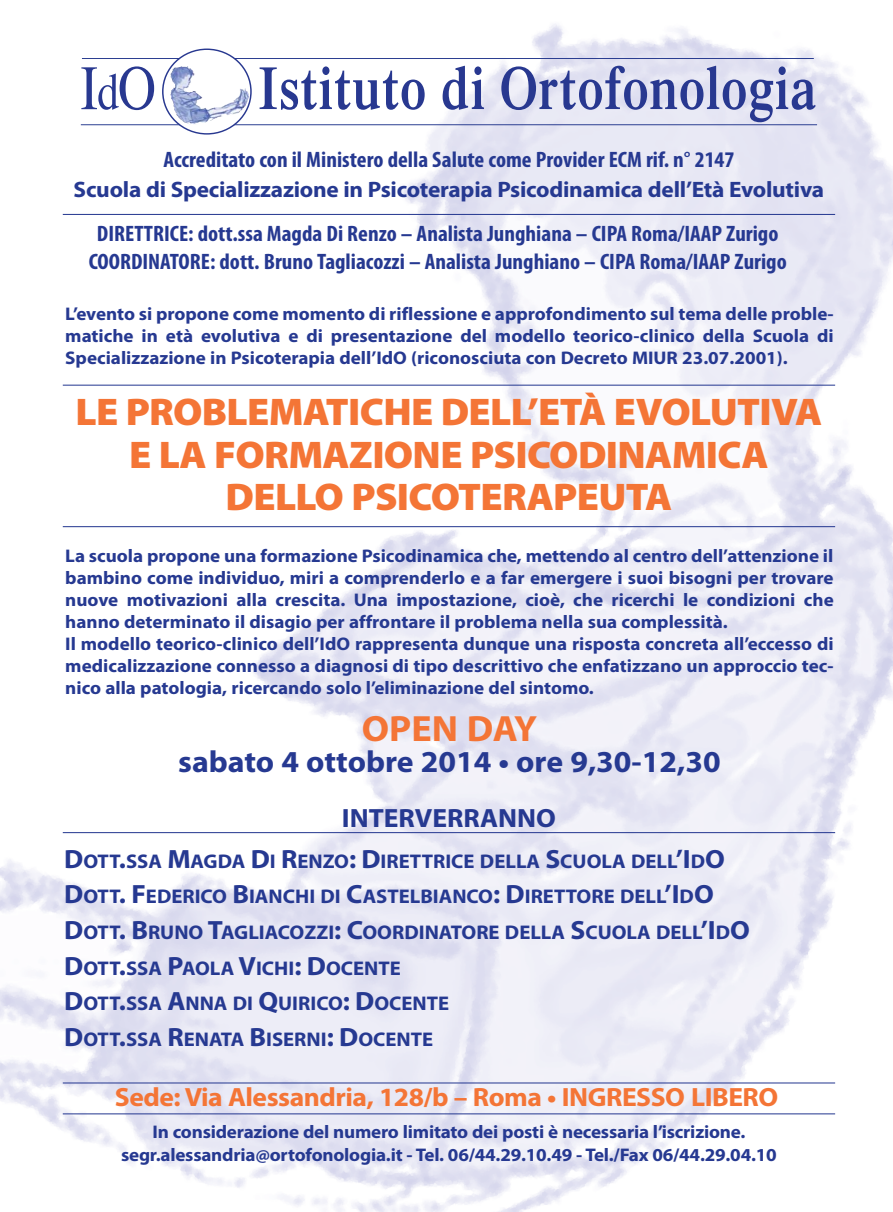
<style>
.page{position:relative;width:893px;height:1212px;background:#fff}
.page>*{position:absolute;margin:0;border:0;box-sizing:border-box;transform-origin:0 0}
.t1{font:38.7px/42.8px "Myriad Pro Black+LGGGMA";letter-spacing:-.015em;color:#f47536;text-align:center;scale:1.04 1}
.t2{font:36.6px "Myriad Pro Bold+RCVXVE";color:#f47536;scale:1.04 1}
.t3{font:30.6px "Myriad Pro Bold+RCVXVE";color:#263991;scale:1.04 1}
.t4{font:26.4px "Myriad Pro Bold+RCVXVE";letter-spacing:-.015em;color:#f47536;scale:1.04 1}
.t5{font:26.4px "Myriad Pro Bold+RCVXVE";color:#263991;scale:1.04 1}
.t6{font:22.35px/28.5px "Myriad Pro Bold Cond+LETWFO";color:#263991;text-align:center;scale:1.04 1}
.t7{font:22.35px "Myriad Pro Bold+RCVXVE";letter-spacing:-.01em;color:#263991;scale:1.04 1}
.t8{font:19.8px/35.7px "Myriad Pro Bold+RCVXVE";color:#263991;scale:1.04 1}
.t9{font:18.3px/22px "Myriad Pro Bold+RCVXVE";color:#263991;scale:1.04 1}
.s1{font-size:26.4px}
</style>
<div class="page">
<img style="left:0;top:24px;width:893px;height:1188px">
<svg style="left:81px;top:66px;width:73px;height:44px"></svg>
<svg style="left:260px;top:66px;width:165px;height:44px"></svg>
<svg style="left:443px;top:66px;width:41px;height:44px"></svg>
<svg style="left:501px;top:66px;width:315px;height:56px;background:#b3b8d9"></svg>
<hr style="left:82px;top:58px;width:732px;height:1px;background:#273b8f">
<hr style="left:81px;top:124px;width:736px;height:1px;background:#273b8f">
<svg style="left:163px;top:49px;width:88px;height:85px"></svg>
<img style="left:184px;top:66px;width:45px;height:44px">
<hr style="left:63px;top:385px;width:772px;height:1px;background:#263991">
<hr style="left:63px;top:214px;width:772px;height:1px;background:#263991">
<hr style="left:63px;top:526px;width:772px;height:1px;background:#263991">
<hr style="left:63px;top:832px;width:772px;height:1px;background:#263991">
<hr style="left:63px;top:1113px;width:772px;height:1px;background:#263991">
<hr style="left:63px;top:1082px;width:772px;height:1px;background:#263991">
<p class="t6" style="left:163px;top:149px;width:550px">Accreditato con il Ministero della Salute come Provider ECM rif. n° 2147</p>
<p class="t7" style="left:74px;top:181px;width:723px">Scuola di Specializzazione in Psicoterapia Psicodinamica dell’Età Evolutiva</p>
<p class="t6" style="left:89px;top:223px;width:673px">DIRETTRICE: dott.ssa Magda Di Renzo – Analista Junghiana – CIPA Roma/IAAP Zurigo<br>COORDINATORE: dott. Bruno Tagliacozzi – Analista Junghiano – CIPA Roma/IAAP Zurigo</p>
<p class="t9" style="left:65px;top:306px;width:740px;text-align:justify">L’evento si propone come momento di riflessione e approfondimento sul tema delle proble&shy;matiche in età evolutiva e di presentazione del modello teorico-clinico della Scuola di Specializzazione in Psicoterapia dell’IdO (riconosciuta con Decreto MIUR 23.07.2001).</p>
<h1 class="t1" style="left:75px;top:390px;width:720px">LE PROBLEMATICHE DELL’ETÀ EVOLUTIVA<br>E LA FORMAZIONE PSICODINAMICA<br>DELLO PSICOTERAPEUTA</h1>
<p class="t9" style="left:65px;top:548px;width:740px">La scuola propone una formazione Psicodinamica che, mettendo al centro dell’attenzione il bambino come individuo, miri a comprenderlo e a far emergere i suoi bisogni per trovare nuove motivazioni alla crescita. Una impostazione, cioè, che ricerchi le condizioni che hanno determinato il disagio per affrontare il problema nella sua complessità.<br>Il modello teorico-clinico dell’IdO rappresenta dunque una risposta concreta all’eccesso di medicalizzazione connesso a diagnosi di tipo descrittivo che enfatizzano un approccio tec&shy;nico alla patologia, ricercando solo l’eliminazione del sintomo.</p>
<h2 class="t2" style="left:362px;top:716px;width:170px">OPEN DAY</h2>
<h3 class="t3" style="left:178px;top:751px;width:523px">sabato 4 ottobre 2014 • ore 9,30-12,30</h3>
<h3 class="t5" style="left:342px;top:809px;width:207px">INTERVERRANNO</h3>
<p class="t8" style="left:64px;top:846px;width:661px"><span class="s1">D</span>OTT<span class="s1">.</span>SSA <span class="s1">M</span>AGDA <span class="s1">D</span>I <span class="s1">R</span>ENZO<span class="s1">: D</span>IRETTRICE DELLA <span class="s1">S</span>CUOLA DELL<span class="s1">’I</span>D<span class="s1">O D</span>OTT<span class="s1">. F</span>EDERICO <span class="s1">B</span>IANCHI DI <span class="s1">C</span>ASTELBIANCO<span class="s1">: D</span>IRETTORE DELL<span class="s1">’I</span>D<span class="s1">O D</span>OTT<span class="s1">. B</span>RUNO <span class="s1">T</span>AGLIACOZZI<span class="s1">: C</span>OORDINATORE DELLA <span class="s1">S</span>CUOLA DELL<span class="s1">’I</span>D<span class="s1">O D</span>OTT<span class="s1">.</span>SSA <span class="s1">P</span>AOLA <span class="s1">V</span>ICHI<span class="s1">: D</span>OCENTE<br><span class="s1">D</span>OTT<span class="s1">.</span>SSA <span class="s1">A</span>NNA DI <span class="s1">Q</span>UIRICO<span class="s1">: D</span>OCENTE<br><span class="s1">D</span>OTT<span class="s1">.</span>SSA <span class="s1">R</span>ENATA <span class="s1">B</span>ISERNI<span class="s1">: D</span>OCENTE</p>
<h3 class="t4" style="left:115px;top:1087px;width:639px">Sede: Via Alessandria, 128/b – Roma • INGRESSO LIBERO</h3>
<p class="t9" style="left:121px;top:1123px;width:632px;line-height:23.4px;text-align:center">In considerazione del numero limitato dei posti è necessaria l’iscrizione. segr.alessandria@ortofonologia.it - Tel. 06/44.29.10.49 - Tel./Fax 06/44.29.04.10</p>
</div>
